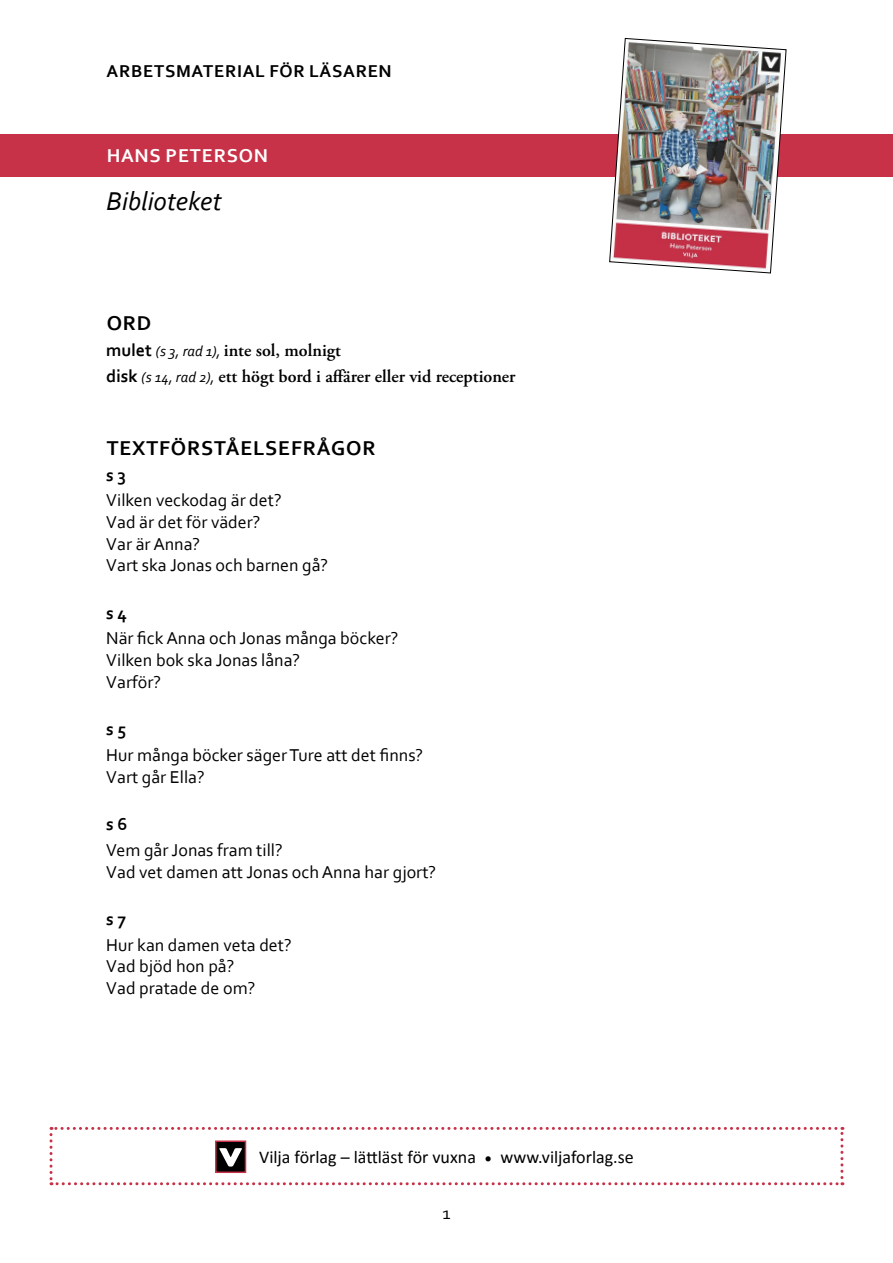
<style>
.page{position:relative;width:893px;height:1263px;background:#fff}
.page>*{position:absolute;margin:0;border:0;box-sizing:border-box;transform-origin:0 0}
.t1{font:italic 27px "Corbel";color:#000}
.t2{font:700 21px "Corbel";letter-spacing:.04em;color:#000}
.t3{font:700 19.5px "Corbel";letter-spacing:.04em;color:#fff}
.t4{font:18px/21.6px "Corbel";color:#000}
.t5{font:600 18px/25.8px "Adobe Garamond Pro";color:#000}
.t6{font:18px "Calibri";color:#000}
.t7{font:700 18px "Corbel";letter-spacing:.04em;color:#000}
.s1{font-family:"Corbel";font-weight:700}
.s2{font-family:"Corbel";font-weight:400;font-style:italic;font-size:15px}
</style>
<div class="page">
<div style="left:0;top:134px;width:893px;height:42px;background:#c73248"></div>
<img style="left:609px;top:38px;width:177px;height:235px">
<svg style="left:50px;top:1127px;width:793px;height:58px"></svg>
<div style="left:215px;top:1140px;width:31px;height:33px;border:2px solid #c73248"></div>
<p class="t7" style="left:107px;top:60px;width:287px">ARBETSMATERIAL FÖR LÄSAREN</p>
<p class="t3" style="left:107px;top:144px;width:163px">HANS PETERSON</p>
<h1 class="t1" style="left:106px;top:184px;width:117px">Biblioteket</h1>
<p class="t2" style="left:107px;top:310px;width:46px">ORD</p>
<p class="t5" style="left:106px;top:338px;width:411px"><span class="s1">mulet</span> <span class="s2">(s 3, rad 1),</span> inte sol, molnigt<br><span class="s1">disk</span> <span class="s2">(s 14, rad 2),</span> ett högt bord i affärer eller vid receptioner</p>
<p class="t2" style="left:107px;top:435px;width:270px">TEXTFÖRSTÅELSEFRÅGOR</p>
<p class="t7" style="left:106px;top:463px;width:22px">s 3</p>
<p class="t4" style="left:106px;top:489px;width:223px">Vilken veckodag är det?<br>Vad är det för väder?<br>Var är Anna?<br>Vart ska Jonas och barnen gå?</p>
<p class="t7" style="left:106px;top:601px;width:22px">s 4</p>
<p class="t4" style="left:106px;top:627px;width:294px">När fick Anna och Jonas många böcker?<br>Vilken bok ska Jonas låna?<br>Varför?</p>
<p class="t7" style="left:106px;top:718px;width:22px">s 5</p>
<p class="t4" style="left:106px;top:744px;width:318px">Hur många böcker säger Ture att det finns?<br>Vart går Ella?</p>
<p class="t7" style="left:106px;top:813px;width:23px">s 6</p>
<p class="t4" style="left:106px;top:839px;width:331px">Vem går Jonas fram till?<br>Vad vet damen att Jonas och Anna har gjort?</p>
<p class="t7" style="left:106px;top:908px;width:22px">s 7</p>
<p class="t4" style="left:106px;top:933px;width:187px">Hur kan damen veta det?<br>Vad bjöd hon på?<br>Vad pratade de om?</p>
<p class="t6" style="left:259px;top:1144px;width:376px">Vilja förlag – lättläst för vuxna <sub>•</sub> www.viljaforlag.se</p>
<p class="t4" style="left:442px;top:1202px;width:10px">1</p>
</div>
